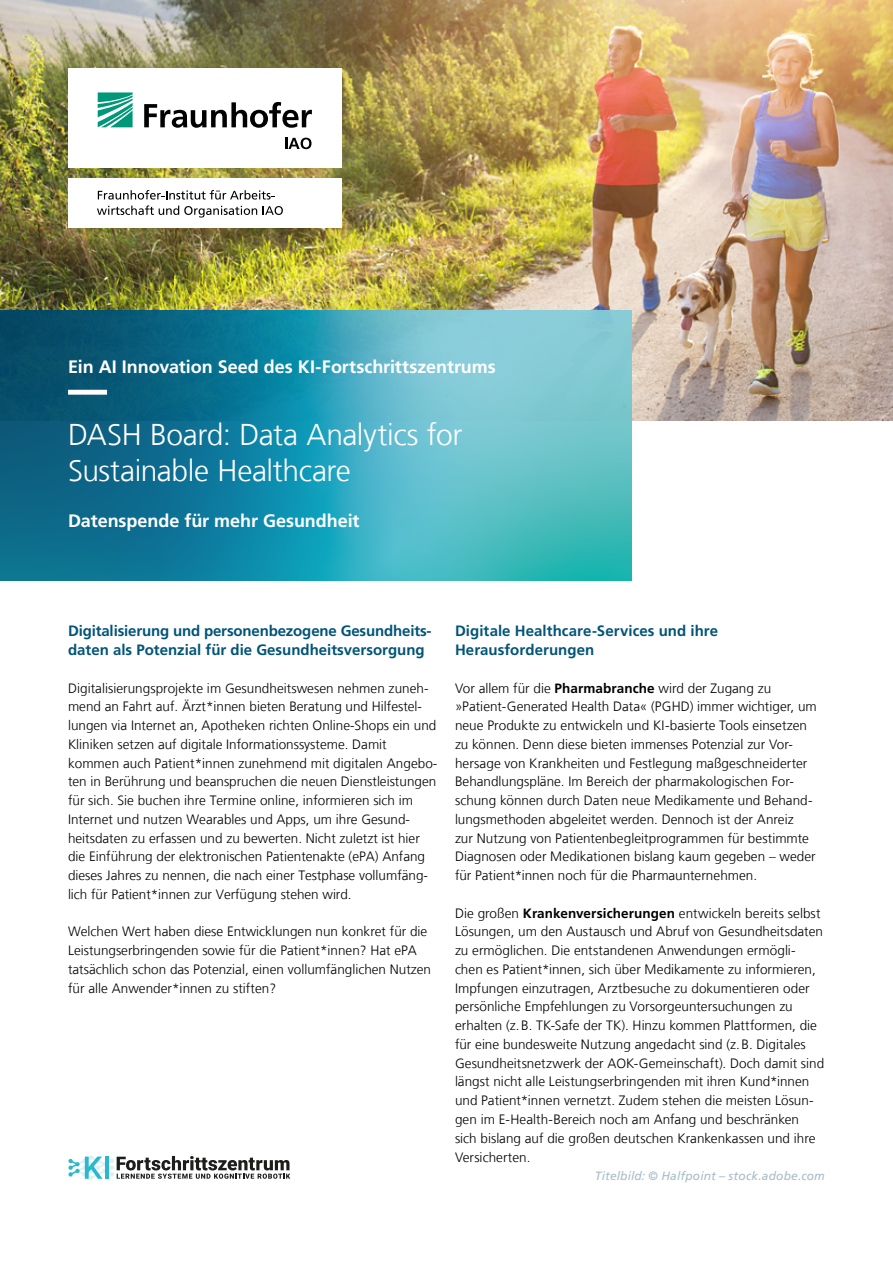
<style>
.page{position:relative;width:893px;height:1263px;background:#fff}
.page>*{position:absolute;margin:0;border:0;box-sizing:border-box;transform-origin:0 0}
.t1{font:300 30px/36px "Frutiger LT Com";letter-spacing:-.015em;color:#fff}
.t2{font:700 18px "Frutiger LT Com";letter-spacing:-.005em;color:#fff}
.t3{font:700 15px/18.8px "Frutiger LT Com";color:#005478}
.t4{font:300 13.5px/18.8px "Frutiger LT Com";color:#000}
.t5{font:italic 12px "Frutiger LT Com";letter-spacing:.01em;color:#a5bcca}
.s1{font-weight:700}
</style>
<div class="page">
<img style="left:0;top:0;width:893px;height:421px">
<div style="left:68px;top:68px;width:273px;height:99px;background:#fff"></div>
<div style="left:68px;top:178px;width:273px;height:50px;background:#fff"></div>
<svg style="left:97px;top:190px;width:186px;height:28px"></svg>
<svg style="left:98px;top:92px;width:35px;height:35px"></svg>
<svg style="left:144px;top:102px;width:168px;height:26px"></svg>
<svg style="left:285px;top:138px;width:27px;height:11px"></svg>
<svg style="left:0;top:311px;width:631px;height:269px;background:#3496ac"></svg>
<svg style="left:68px;top:390px;width:521px;height:5px;background:#4fa5b9"></svg>
<svg style="left:68px;top:1155px;width:222px;height:25px"></svg>
<h2 class="t2" style="left:68px;top:356px;width:429px">Ein AI Innovation Seed des KI-Fortschrittszentrums</h2>
<h1 class="t1" style="left:68px;top:416px;width:396px">DASH Board: Data Analytics for<br>Sustainable Healthcare</h1>
<h2 class="t2" style="left:68px;top:511px;width:293px">Datenspende für mehr Gesundheit</h2>
<p class="t3" style="left:68px;top:622px;width:365px">Digitalisierung und personenbezogene Gesundheits&shy;daten als Potenzial für die Gesundheitsversorgung</p>
<p class="t4" style="left:68px;top:679px;width:371px">Digitalisierungsprojekte im Gesundheitswesen nehmen zuneh&shy;mend an Fahrt auf. Ärzt*innen bieten Beratung und Hilfestel&shy;lungen via Internet an, Apotheken richten Online-Shops ein und Kliniken setzen auf digitale Informationssysteme. Damit kommen auch Patient*innen zunehmend mit digitalen Angebo&shy;ten in Berührung und beanspruchen die neuen Dienstleistungen für sich. Sie buchen ihre Termine online, informieren sich im Internet und nutzen Wearables und Apps, um ihre Gesund&shy;heitsdaten zu erfassen und zu bewerten. Nicht zuletzt ist hier die Einführung der elektronischen Patientenakte (ePA) Anfang dieses Jahres zu nennen, die nach einer Testphase vollumfäng&shy;lich für Patient*innen zur Verfügung stehen wird.</p>
<p class="t4" style="left:68px;top:922px;width:365px">Welchen Wert haben diese Entwicklungen nun konkret für die Leistungserbringenden sowie für die Patient*innen? Hat ePA tatsächlich schon das Potenzial, einen vollumfänglichen Nutzen für alle Anwender*innen zu stiften?</p>
<p class="t3" style="left:455px;top:622px;width:265px">Digitale Healthcare-Services und ihre<br>Herausforderungen</p>
<p class="t4" style="left:455px;top:679px;width:363px">Vor allem für die <span class="s1">Pharmabranche</span> wird der Zugang zu »Patient-Generated Health Data« (PGHD) immer wichtiger, um neue Produkte zu entwickeln und KI-basierte Tools einsetzen zu können. Denn diese bieten immenses Potenzial zur Vor&shy;hersage von Krankheiten und Festlegung maßgeschneiderter Behandlungspläne. Im Bereich der pharmakologischen For&shy;schung können durch Daten neue Medikamente und Behand&shy;lungsmethoden abgeleitet werden. Dennoch ist der Anreiz<br>zur Nutzung von Patientenbegleitprogrammen für bestimmte Diagnosen oder Medikationen bislang kaum gegeben – weder für Patient*innen noch für die Pharmaunternehmen.</p>
<p class="t4" style="left:455px;top:904px;width:371px">Die großen <span class="s1">Krankenversicherungen</span> entwickeln bereits selbst Lösungen, um den Austausch und Abruf von Gesundheitsdaten zu ermöglichen. Die entstandenen Anwendungen ermögli&shy;chen es Patient*innen, sich über Medikamente zu informieren, Impfungen einzutragen, Arztbesuche zu dokumentieren oder persönliche Empfehlungen zu Vorsorgeuntersuchungen zu erhalten (z.B. TK-Safe der TK). Hinzu kommen Plattformen, die für eine bundesweite Nutzung angedacht sind (z.B. Digitales Gesundheitsnetzwerk der AOK-Gemeinschaft). Doch damit sind längst nicht alle Leistungserbringenden mit ihren Kund*innen und Patient*innen vernetzt. Zudem stehen die meisten Lösun&shy;gen im E-Health-Bereich noch am Anfang und beschränken sich bislang auf die großen deutschen Krankenkassen und ihre Versicherten.</p>
<p class="t5" style="left:595px;top:1169px;width:232px">Titelbild: © Halfpoint – stock.adobe.com</p>
</div>
